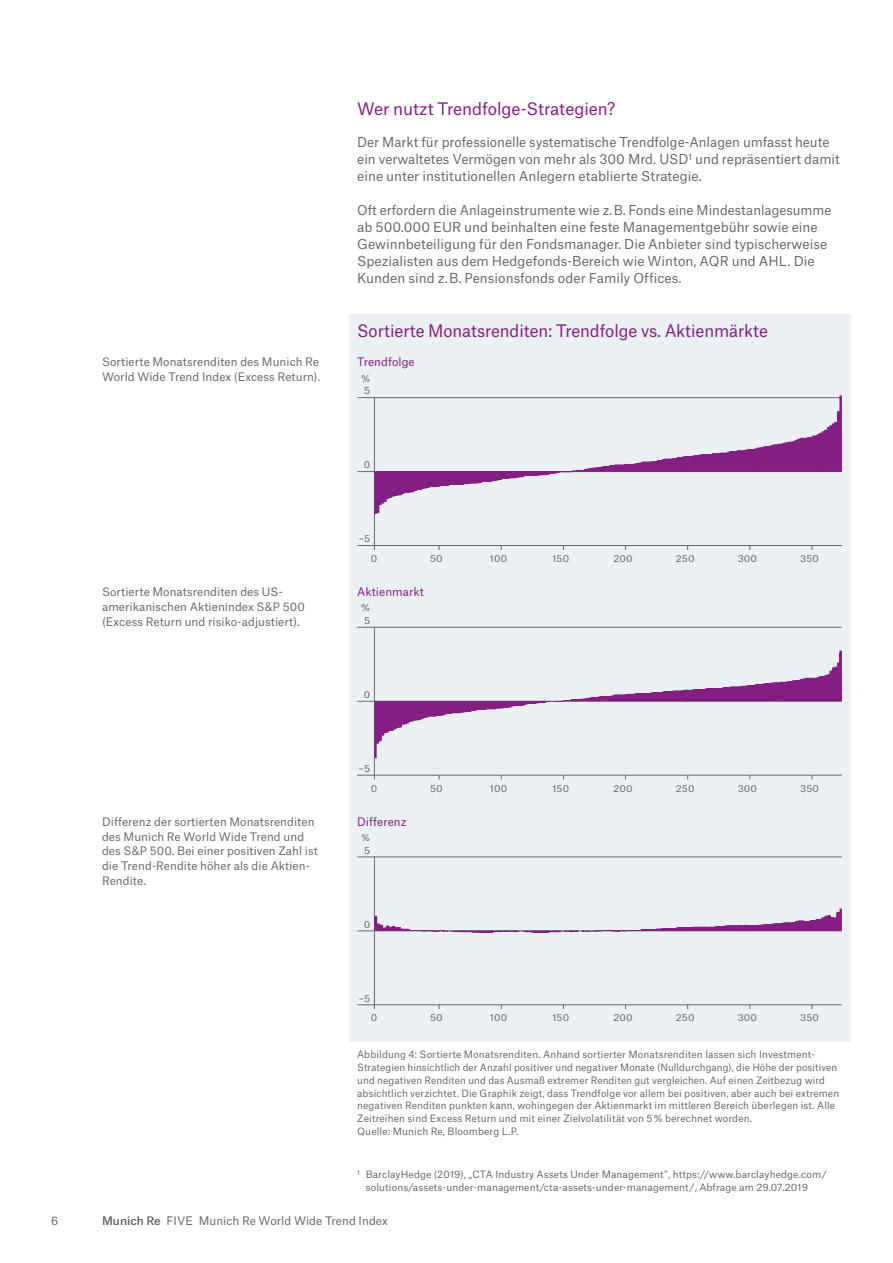
<style>
.page{position:relative;width:893px;height:1263px;background:#fff}
.page>*{position:absolute;margin:0;border:0;box-sizing:border-box;transform-origin:0 0}
.t1{font:16.5px "Munich Re";letter-spacing:-.005em;color:#831f82}
.t2{font:13.2px/17px "Munich Re";color:#626a6e}
.t3{font:11.25px/14.9px "Munich Re";letter-spacing:.005em;color:#626a6e}
.t4{font:11.25px "Munich Re";letter-spacing:.005em;color:#831f82}
.t5{font:9.75px/12.8px "Munich Re";letter-spacing:.01em;color:#626a6e}
.t6{font:9.15px/12.8px "Munich Re";color:#626a6e;text-align:center;scale:1.06 1}
.s1{font-weight:500}
</style>
<div class="page">
<div style="left:349px;top:315px;width:501px;height:727px;background:#ebf0f4"></div>
<hr style="left:357px;top:397px;width:485px;height:1px;background:#626a6e">
<hr style="left:357px;top:471px;width:485px;height:1px;background:#626a6e">
<hr style="left:357px;top:545px;width:485px;height:1px;background:#626a6e">
<hr style="left:374px;top:398px;width:1px;height:152px;background:#626a6e">
<svg style="left:374px;top:395px;width:468px;height:119px"></svg>
<hr style="left:357px;top:627px;width:485px;height:1px;background:#626a6e">
<hr style="left:357px;top:701px;width:485px;height:1px;background:#626a6e">
<hr style="left:357px;top:775px;width:485px;height:1px;background:#626a6e">
<hr style="left:374px;top:627px;width:1px;height:152px;background:#626a6e">
<hr style="left:357px;top:857px;width:485px;height:1px;background:#626a6e">
<hr style="left:357px;top:930px;width:485px;height:1px;background:#626a6e">
<hr style="left:357px;top:1004px;width:485px;height:1px;background:#626a6e">
<hr style="left:374px;top:857px;width:1px;height:152px;background:#626a6e">
<svg style="left:374px;top:908px;width:468px;height:25px"></svg>
<svg style="left:374px;top:651px;width:468px;height:107px"></svg>
<h1 class="t1" style="left:357px;top:96px;width:260px">Wer nutzt Trendfolge-Strategien?</h1>
<h2 class="t2" style="left:357px;top:132px;width:484px">Der Markt für professionelle systematische Trendfolge-Anlagen umfasst heute ein verwaltetes Vermögen von mehr als 300 Mrd. USD<sup>1</sup> und repräsentiert damit eine unter institutionellen Anlegern etablierte Strategie.</h2>
<p class="t2" style="left:357px;top:200px;width:476px">Oft erfordern die Anlageinstrumente wie z. B. Fonds eine Mindestanlagesumme ab 500.000 EUR und beinhalten eine feste Managementgebühr sowie eine Gewinnbeteiligung für den Fondsmanager. Die Anbieter sind typischerweise Spezialisten aus dem Hedgefonds-Bereich wie Winton, AQR und AHL. Die Kunden sind z. B. Pensionsfonds oder Family Offices.</p>
<p class="t3" style="left:102px;top:353px;width:220px">Sortierte Monatsrenditen des Munich Re<br>World Wide Trend Index (Excess Return).</p>
<p class="t3" style="left:102px;top:583px;width:204px">Sortierte Monatsrenditen des US&shy;amerikanischen Aktienindex S&amp;P 500 (Excess Return und risiko-adjustiert).</p>
<p class="t3" style="left:102px;top:813px;width:217px">Differenz der sortierten Monatsrenditen des Munich Re World Wide Trend und des S&amp;P 500. Bei einer positiven Zahl ist die Trend-Rendite höher als die Aktien-Rendite.</p>
<h1 class="t1" style="left:357px;top:317px;width:412px">Sortierte Monatsrenditen: Trendfolge vs. Aktienmärkte</h1>
<p class="t4" style="left:357px;top:353px;width:59px">Trendfolge</p>
<p class="t6" style="left:361px;top:371px;width:10px">%<br>5</p>
<p class="t6" style="left:364px;top:457px;width:7px">0</p>
<p class="t6" style="left:359px;top:531px;width:12px">–5</p>
<p class="t6" style="left:371px;top:551px;width:8px">0</p>
<p class="t6" style="left:430px;top:551px;width:13px">50</p>
<p class="t6" style="left:490px;top:551px;width:18px">100</p>
<p class="t6" style="left:552px;top:551px;width:17px">150</p>
<p class="t6" style="left:613px;top:551px;width:20px">200</p>
<p class="t6" style="left:676px;top:551px;width:19px">250</p>
<p class="t6" style="left:738px;top:551px;width:20px">300</p>
<p class="t6" style="left:800px;top:551px;width:19px">350</p>
<p class="t4" style="left:357px;top:583px;width:68px">Aktienmarkt</p>
<p class="t6" style="left:361px;top:600px;width:10px">%<br>5</p>
<p class="t6" style="left:364px;top:687px;width:7px">0</p>
<p class="t6" style="left:359px;top:761px;width:12px">–5</p>
<p class="t6" style="left:371px;top:781px;width:8px">0</p>
<p class="t6" style="left:430px;top:781px;width:13px">50</p>
<p class="t6" style="left:490px;top:781px;width:18px">100</p>
<p class="t6" style="left:552px;top:781px;width:17px">150</p>
<p class="t6" style="left:613px;top:781px;width:20px">200</p>
<p class="t6" style="left:676px;top:781px;width:19px">250</p>
<p class="t6" style="left:738px;top:781px;width:20px">300</p>
<p class="t6" style="left:800px;top:781px;width:19px">350</p>
<p class="t4" style="left:357px;top:812px;width:51px">Differenz</p>
<p class="t6" style="left:361px;top:830px;width:10px">%<br>5</p>
<p class="t6" style="left:364px;top:917px;width:7px">0</p>
<p class="t6" style="left:359px;top:991px;width:12px">–5</p>
<p class="t6" style="left:371px;top:1010px;width:8px">0</p>
<p class="t6" style="left:430px;top:1010px;width:13px">50</p>
<p class="t6" style="left:490px;top:1010px;width:18px">100</p>
<p class="t6" style="left:552px;top:1010px;width:17px">150</p>
<p class="t6" style="left:613px;top:1010px;width:20px">200</p>
<p class="t6" style="left:676px;top:1010px;width:19px">250</p>
<p class="t6" style="left:738px;top:1010px;width:20px">300</p>
<p class="t6" style="left:800px;top:1010px;width:19px">350</p>
<p class="t5" style="left:357px;top:1047px;width:483px">Abbildung 4: Sortierte Monatsrenditen. Anhand sortierter Monatsrenditen lassen sich Investment-Strategien hinsichtlich der Anzahl positiver und negativer Monate (Nulldurchgang), die Höhe der positiven und negativen Renditen und das Ausmaß extremer Renditen gut vergleichen. Auf einen Zeitbezug wird absichtlich verzichtet. Die Graphik zeigt, dass Trendfolge vor allem bei positiven, aber auch bei extremen negativen Renditen punkten kann, wohingegen der Aktienmarkt im mittleren Bereich überlegen ist. Alle Zeitreihen sind Excess Return und mit einer Zielvolatilität von 5 % berechnet worden.<br>Quelle: Munich Re, Bloomberg L.P.</p>
<p class="t5" style="left:366px;top:1167px;width:463px;text-indent:-9px"><sup>1</sup> BarclayHedge (2019), „CTA Industry Assets Under Management”, https://www.barclayhedge.com/ solutions/assets-under-management/cta-assets-under-management/, Abfrage am 29.07.2019</p>
<p class="t3" style="left:51px;top:1212px;width:9px">6</p>
<p class="t3" style="left:102px;top:1212px;width:287px"><span class="s1">Munich Re</span> FIVE Munich Re World Wide Trend Index</p>
</div>
